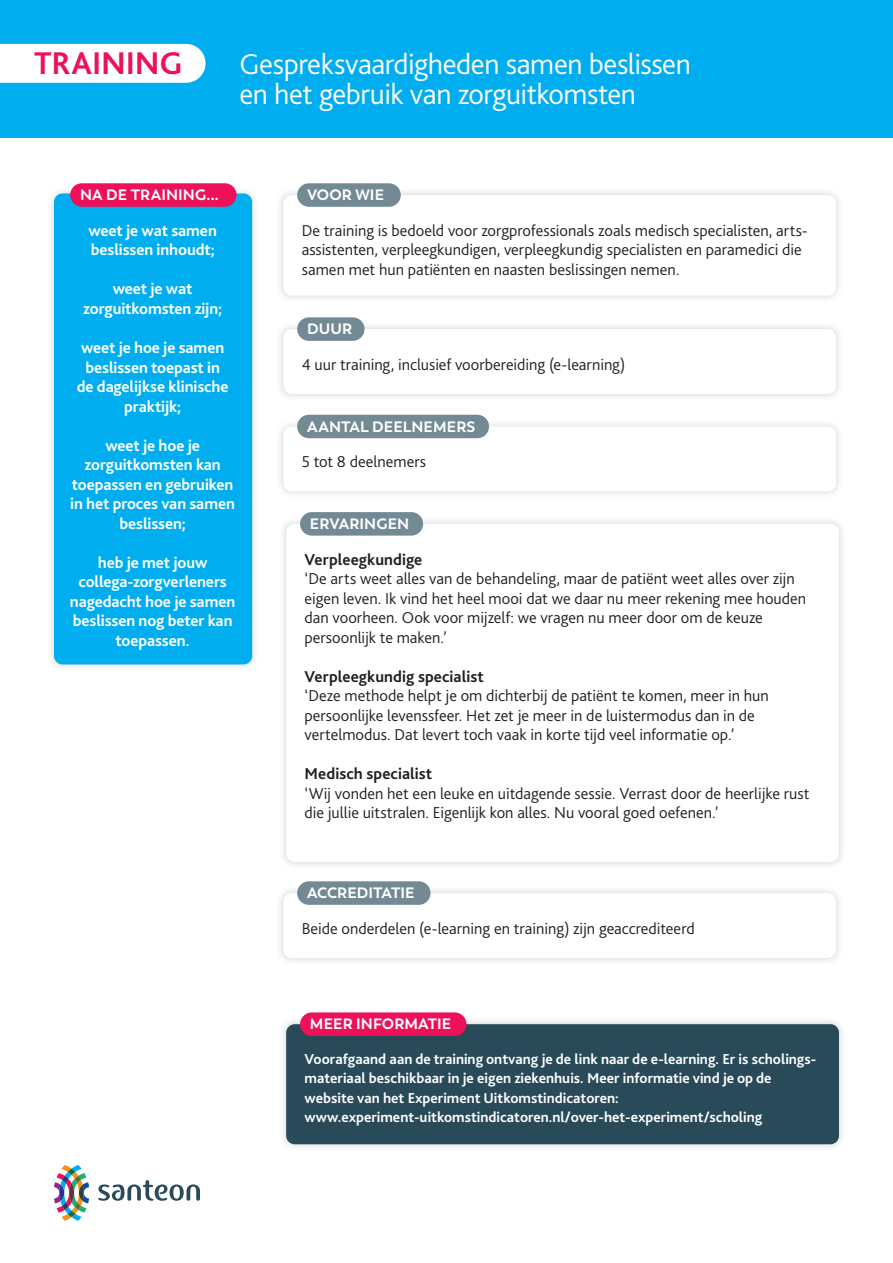
<style>
.page{position:relative;width:893px;height:1263px;background:#fff}
.page>*{position:absolute;margin:0;border:0;box-sizing:border-box;transform-origin:0 0}
.Santeon_intro{font:700 32.85px "Bliss 2";letter-spacing:-.005em;color:#ee1059}
.Santeon_intro-2{font:300 30px/30px "Bliss 2";letter-spacing:-.015em;color:#fff}
.t1{font:300 16.5px/19.5px "Bliss 2";color:#231f20}
.Santeon_intro-3{font:700 16.5px/19.5px "Bliss 2";letter-spacing:-.005em;color:#fff;text-align:center}
.t2{font:700 16.5px "Bliss 2";letter-spacing:.005em;color:#231f20}
.t3{font:700 15px/19.5px "Bliss 2";color:#fff}
.Santeon_tekst_bij_il{font:700 15px "Trenda";letter-spacing:.005em;color:#fff}
</style>
<div class="page">
<div style="left:0;top:0;width:893px;height:137px;background:#00aeef"></div>
<div style="left:46px;top:186px;width:214px;height:486px;background:#738a95;opacity:.35"></div>
<div style="left:54px;top:193px;width:198px;height:471px;background:#00aeef;border-radius:9px"></div>
<div style="left:278px;top:516px;width:569px;height:353px;background:#738a95;opacity:.35"></div>
<div style="left:286px;top:524px;width:553px;height:338px;background:#fff;border-radius:9px"></div>
<div style="left:278px;top:1016px;width:569px;height:136px;background:#738a95;opacity:.35"></div>
<div style="left:286px;top:1024px;width:553px;height:120px;background:#294a59;border-radius:9px"></div>
<svg style="left:98px;top:1180px;width:102px;height:21px"></svg>
<svg style="left:72px;top:1165px;width:10px;height:7px"></svg>
<svg style="left:72px;top:1214px;width:10px;height:7px"></svg>
<svg style="left:62px;top:1165px;width:10px;height:7px"></svg>
<svg style="left:62px;top:1214px;width:10px;height:7px"></svg>
<svg style="left:54px;top:1168px;width:35px;height:49px"></svg>
<div style="left:300px;top:512px;width:123px;height:24px;background:#738a95;border-radius:12px"></div>
<div style="left:70px;top:183px;width:167px;height:24px;background:#ee1059;border-radius:12px"></div>
<div style="left:300px;top:1012px;width:166px;height:24px;background:#ee1059;border-radius:12px"></div>
<div style="left:0;top:44px;width:206px;height:39px;background:#fff"></div>
<div style="left:276px;top:187px;width:568px;height:116px;background:#738a95;opacity:.35"></div>
<div style="left:283px;top:195px;width:553px;height:101px;background:#fff;border-radius:9px"></div>
<div style="left:276px;top:321px;width:568px;height:81px;background:#738a95;opacity:.35"></div>
<div style="left:283px;top:329px;width:553px;height:65px;background:#fff;border-radius:9px"></div>
<div style="left:276px;top:419px;width:568px;height:80px;background:#f5f6f7"></div>
<div style="left:283px;top:426px;width:553px;height:65px;background:#fff;border-radius:9px"></div>
<div style="left:276px;top:885px;width:568px;height:81px;background:#738a95;opacity:.35"></div>
<div style="left:283px;top:893px;width:553px;height:65px;background:#fff;border-radius:9px"></div>
<div style="left:297px;top:183px;width:104px;height:24px;background:#738a95;border-radius:12px"></div>
<div style="left:297px;top:317px;width:68px;height:24px;background:#738a95;border-radius:12px"></div>
<div style="left:297px;top:415px;width:192px;height:23px;background:#738a95;border-radius:12px"></div>
<div style="left:297px;top:881px;width:134px;height:24px;background:#738a95;border-radius:12px"></div>
<p class="Santeon_intro" style="left:34px;top:42px;width:150px">TRAINING</p>
<p class="Santeon_intro-2" style="left:239px;top:48px;width:453px">Gespreksvaardigheden samen beslissen en het gebruik van zorguitkomsten</p>
<p class="Santeon_tekst_bij_il" style="left:80px;top:186px;width:140px">NA DE TRAINING...</p>
<p class="Santeon_tekst_bij_il" style="left:307px;top:186px;width:78px">VOOR WIE</p>
<p class="Santeon_intro-3" style="left:88px;top:220px;width:130px;text-align:left">weet je wat samen beslissen inhoudt;</p>
<p class="Santeon_intro-3" style="left:83px;top:279px;width:140px">weet je wat zorguitkomsten zijn;</p>
<p class="Santeon_intro-3" style="left:77px;top:337px;width:153px">weet je hoe je samen beslissen toepast in de dagelijkse klinische praktijk;</p>
<p class="Santeon_intro-3" style="left:70px;top:435px;width:166px">weet je hoe je zorguitkomsten kan toepassen en gebruiken in het proces van samen beslissen;</p>
<p class="Santeon_intro-3" style="left:70px;top:552px;width:167px">heb je met jouw collega-zorgverleners nagedacht hoe je samen beslissen nog beter kan toepassen.</p>
<p class="t1" style="left:302px;top:220px;width:506px">De training is bedoeld voor zorgprofessionals zoals medisch specialisten, arts&shy;assistenten, verpleegkundigen, verpleegkundig specialisten en paramedici die samen met hun patiënten en naasten beslissingen nemen.</p>
<p class="Santeon_tekst_bij_il" style="left:307px;top:320px;width:47px">DUUR</p>
<p class="t1" style="left:302px;top:354px;width:325px">4 uur training, inclusief voorbereiding (e-learning)</p>
<p class="Santeon_tekst_bij_il" style="left:307px;top:417px;width:170px">AANTAL DEELNEMERS</p>
<p class="t1" style="left:302px;top:452px;width:126px">5 tot 8 deelnemers</p>
<p class="Santeon_tekst_bij_il" style="left:310px;top:514px;width:101px">ERVARINGEN</p>
<p class="t2" style="left:305px;top:549px;width:119px">Verpleegkundige</p>
<p class="t1" style="left:305px;top:569px;width:503px">‘De arts weet alles van de behandeling, maar de patiënt weet alles over zijn eigen leven. Ik vind het heel mooi dat we daar nu meer rekening mee houden dan voorheen. Ook voor mijzelf: we vragen nu meer door om de keuze persoonlijk te maken.’</p>
<p class="t2" style="left:305px;top:666px;width:181px">Verpleegkundig specialist</p>
<p class="t1" style="left:305px;top:686px;width:466px">‘Deze methode helpt je om dichterbij de patiënt te komen, meer in hun persoonlijke levenssfeer. Het zet je meer in de luistermodus dan in de vertelmodus. Dat levert toch vaak in korte tijd veel informatie op.’</p>
<p class="t2" style="left:305px;top:764px;width:129px">Medisch specialist</p>
<p class="t1" style="left:305px;top:783px;width:506px">‘Wij vonden het een leuke en uitdagende sessie. Verrast door de heerlijke rust die jullie uitstralen. Eigenlijk kon alles. Nu vooral goed oefenen.’</p>
<p class="Santeon_tekst_bij_il" style="left:307px;top:884px;width:109px">ACCREDITATIE</p>
<p class="t1" style="left:302px;top:918px;width:395px">Beide onderdelen (e-learning en training) zijn geaccrediteerd</p>
<p class="Santeon_tekst_bij_il" style="left:310px;top:1015px;width:143px">MEER INFORMATIE</p>
<p class="t3" style="left:305px;top:1049px;width:513px">Voorafgaand aan de training ontvang je de link naar de e-learning. Er is scholings&shy;materiaal beschikbaar in je eigen ziekenhuis. Meer informatie vind je op de website van het Experiment Uitkomstindicatoren: www.experiment-uitkomstindicatoren.nl/over-het-experiment/scholing</p>
</div>
